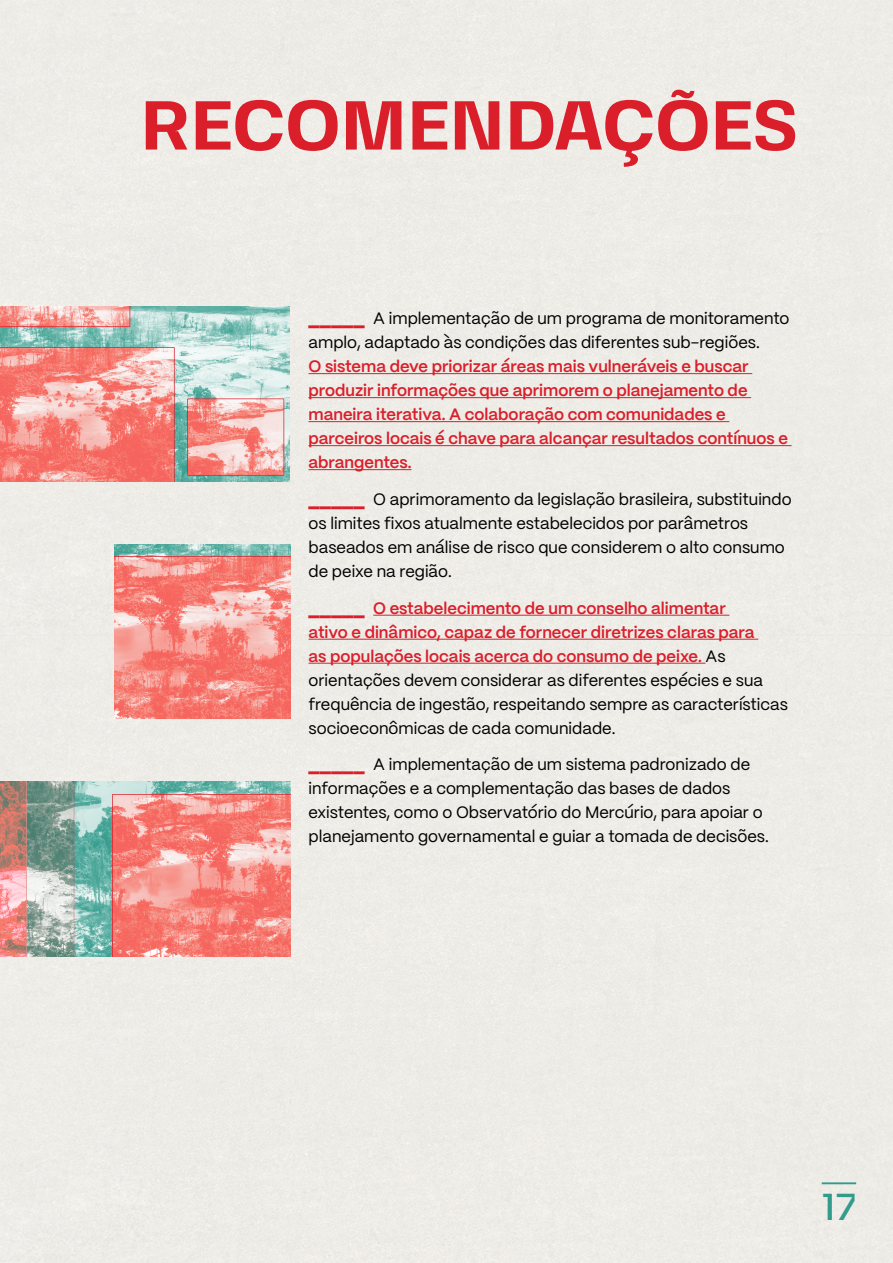
<style>
.page{position:relative;width:893px;height:1263px;background:#eeece7}
.page>*{position:absolute;margin:0;border:0;box-sizing:border-box;transform-origin:0 0}
.t1{font:700 69px "Fivo Sans Modern";color:#da1f2b}
.t2{font:500 37.5px "Fivo Sans Modern";color:#329b8c}
.t3{font:16.5px/24px "PP Mori";color:#000}
.t4{font:600 16.5px/24px "PP Mori";color:#da1f2b}
.s1{font-family:"Syncopate";font-weight:700;font-size:22.5px;color:#da1f2b}
.s2{font-weight:600;color:#da1f2b}
</style>
<div class="page">
<hr style="left:822px;top:1182px;width:34px;height:2px;background:#329b8c">
<hr style="left:309px;top:373px;width:443px;height:1px;background:#da1f2b">
<hr style="left:309px;top:397px;width:442px;height:1px;background:#da1f2b">
<hr style="left:309px;top:421px;width:420px;height:1px;background:#da1f2b">
<hr style="left:309px;top:445px;width:483px;height:1px;background:#da1f2b">
<hr style="left:309px;top:469px;width:102px;height:1px;background:#da1f2b">
<hr style="left:373px;top:615px;width:356px;height:1px;background:#da1f2b">
<hr style="left:309px;top:639px;width:449px;height:1px;background:#da1f2b">
<hr style="left:309px;top:663px;width:396px;height:1px;background:#da1f2b">
<img style="left:0;top:782px;width:291px;height:174px">
<img style="left:114px;top:544px;width:177px;height:175px">
<img style="left:0;top:307px;width:290px;height:174px">
<h1 class="t1" style="left:140px;top:83px;width:659px">RECOMENDAÇÕES</h1>
<p class="t3" style="left:309px;top:305px;width:482px"><span class="s1">_____</span> A implementação de um programa de monitoramento amplo, adaptado às condições das diferentes sub-regiões.</p>
<p class="t4" style="left:309px;top:353px;width:481px">O sistema deve priorizar áreas mais vulneráveis e buscar produzir informações que aprimorem o planejamento de maneira iterativa. A colaboração com comunidades e parceiros locais é chave para alcançar resultados contínuos e abrangentes.</p>
<p class="t3" style="left:309px;top:486px;width:485px"><span class="s1">_____</span> O aprimoramento da legislação brasileira, substituindo os limites fixos atualmente estabelecidos por parâmetros baseados em análise de risco que considerem o alto consumo de peixe na região.</p>
<p class="t3" style="left:309px;top:595px;width:481px"><span class="s1">_____</span> <span class="s2">O estabelecimento de um conselho alimentar<br>ativo e dinâmico, capaz de fornecer diretrizes claras para<br>as populações locais acerca do consumo de peixe.</span> As orientações devem considerar as diferentes espécies e sua frequência de ingestão, respeitando sempre as características socioeconômicas de cada comunidade.</p>
<p class="t3" style="left:309px;top:751px;width:462px"><span class="s1">_____</span> A implementação de um sistema padronizado de informações e a complementação das bases de dados existentes, como o Observatório do Mercúrio, para apoiar o planejamento governamental e guiar a tomada de decisões.</p>
<h2 class="t2" style="left:822px;top:1184px;width:36px">17</h2>
</div>
